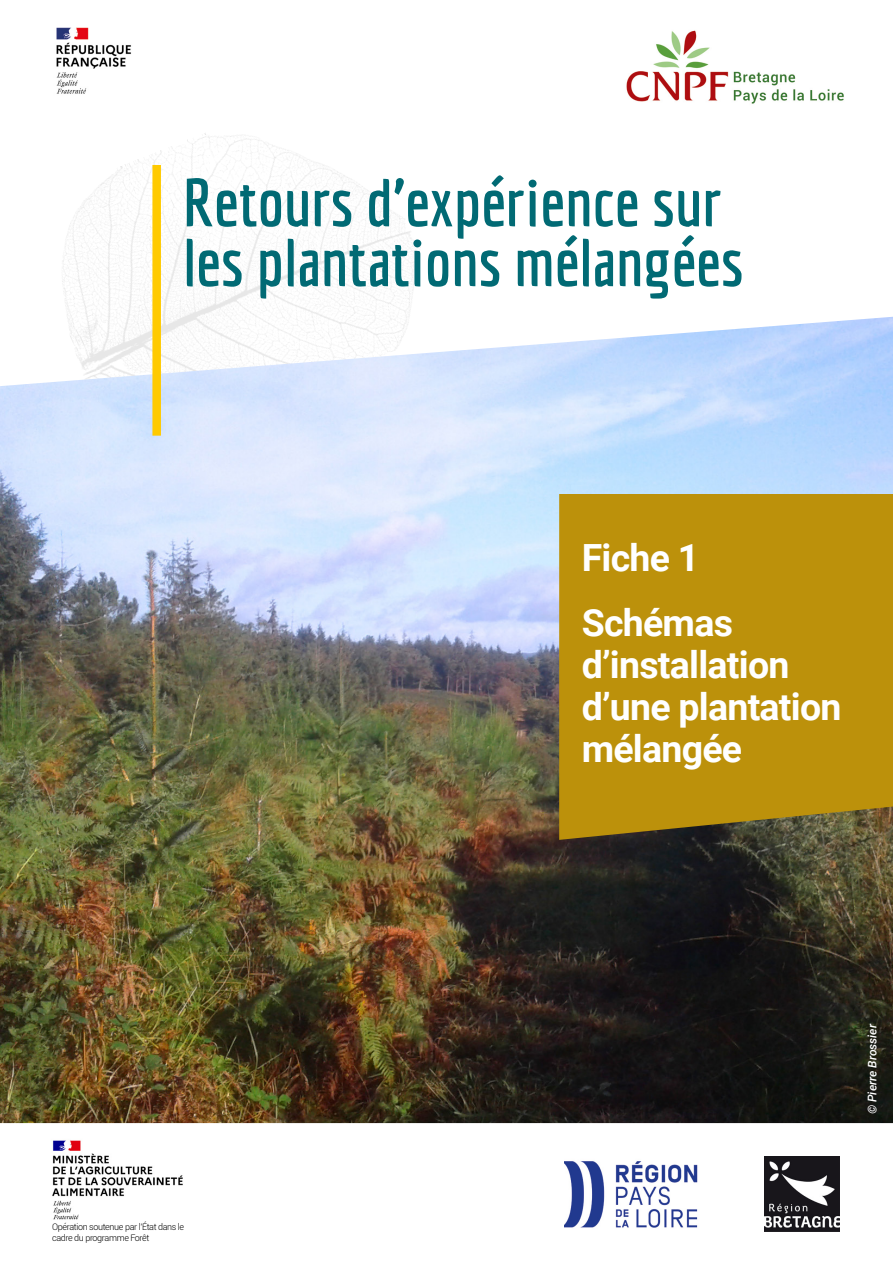
<style>
.page{position:relative;width:893px;height:1263px;background:#fff}
.page>*{position:absolute;margin:0;border:0;box-sizing:border-box;transform-origin:0 0}
.t1{font:700 66px/59.8px "Economica";color:#016a74}
.t2{font:700 37.5px/42px "Roboto";letter-spacing:-.02em;color:#fff}
.t3{font:italic 500 12px "Roboto";color:#fff}
.t4{font:300 9px/10.8px "Roboto";letter-spacing:-.04em;color:#000}
</style>
<div class="page">
<img style="left:62px;top:133px;width:358px;height:183px">
<img style="left:0;top:316px;width:893px;height:807px">
<img style="left:626px;top:30px;width:218px;height:74px">
<img style="left:56px;top:27px;width:75px;height:67px">
<div style="left:559px;top:494px;width:334px;height:346px;background:#bc910b"></div>
<img style="left:764px;top:1156px;width:75px;height:75px">
<img style="left:52px;top:1140px;width:131px;height:80px">
<img style="left:565px;top:1161px;width:133px;height:67px">
<div style="left:152px;top:165px;width:9px;height:271px;background:#ffca00;border:2px solid #ffca00"></div>
<h1 class="t1" style="left:183px;top:172px;width:562px">Retours d’expérience sur les plantations mélangées</h1>
<h2 class="t2" style="left:582px;top:523px;width:153px;line-height:65.2px">Fiche 1<br>Schémas</h2>
<h2 class="t2" style="left:582px;top:642px;width:261px">d’installation d’une plantation mélangée</h2>
<p class="t4" style="left:52px;top:1221px;width:134px">Opération soutenue par l’État dans le cadre du programme Forêt</p>
<h3 class="t3" style="left:864px;top:1114px;width:92px;rotate:-90deg">© Pierre Brossier</h3>
</div>
